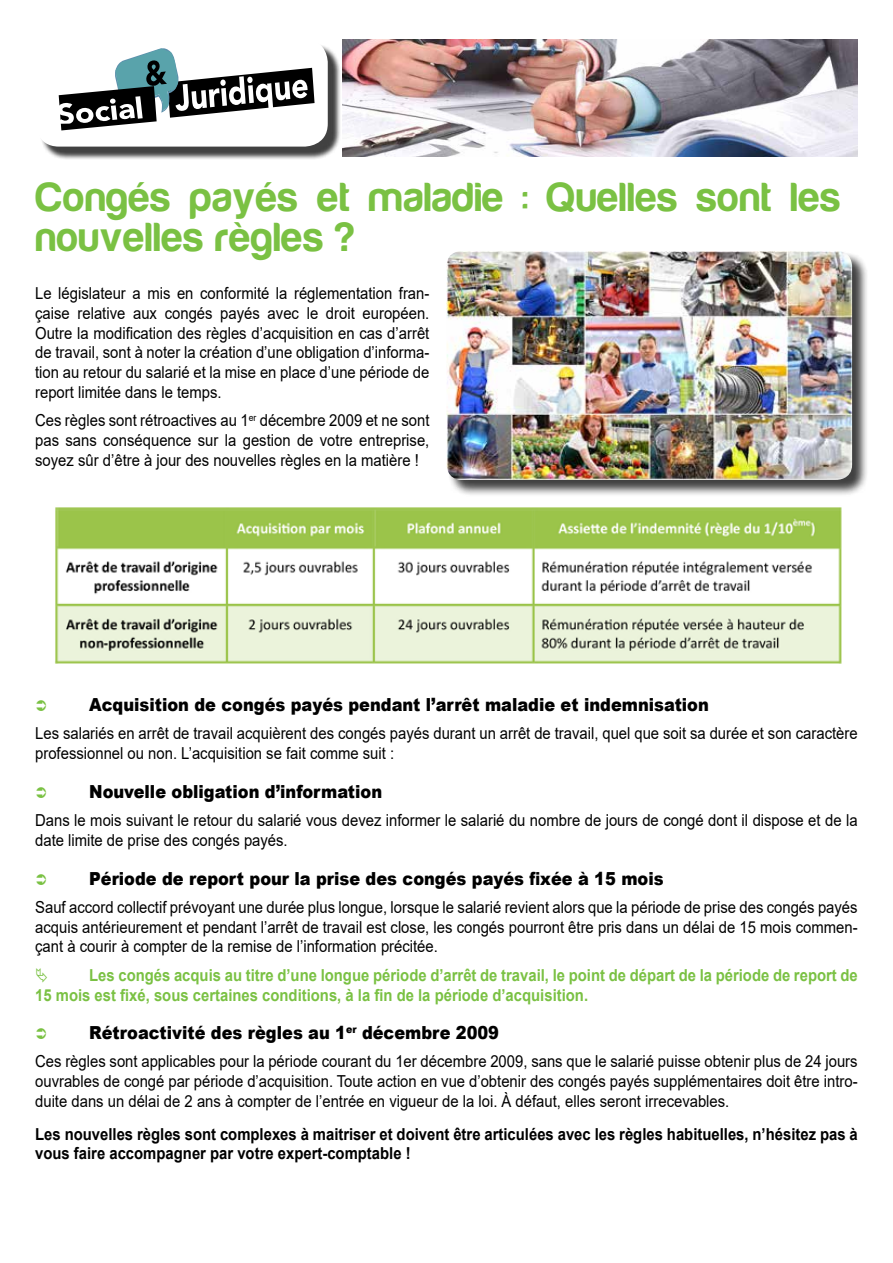
<style>
.page{position:relative;width:893px;height:1263px;background:#fff}
.page>*{position:absolute;margin:0;border:0;box-sizing:border-box;transform-origin:0 0}
.t1{font:700 42px/40.5px "Harabara";letter-spacing:.03em;color:#7ac143}
.t2{font:900 18px "Arial";color:#000;scale:.9 1}
.t3{font:16.5px/19.8px "Arial";color:#000;text-align:justify;scale:.9 1}
.t4{font:700 16.5px/19.8px "Arial";color:#7ac143;scale:.9 1}
.t5{font:700 16.5px/19.8px "Arial";color:#000;scale:.9 1}
</style>
<div class="page">
<div style="left:40px;top:43px;width:301px;height:117px;background:#000;opacity:.75"></div>
<div style="left:36px;top:39px;width:292px;height:108px;background:#fff;border-radius:23px"></div>
<svg style="left:58px;top:48px;width:257px;height:82px"></svg>
<img style="left:342px;top:39px;width:516px;height:118px">
<img style="left:55px;top:507px;width:787px;height:157px">
<div style="left:447px;top:251px;width:421px;height:245px;background:#000;opacity:.75"></div>
<img style="left:446px;top:251px;width:406px;height:229px">
<h1 class="t1" style="left:36px;top:177px;width:806px">Congés payés et maladie : Quelles sont les nouvelles règles ?</h1>
<p class="t3" style="left:35px;top:283px;width:440px">Le législateur a mis en conformité la réglementation fran&shy;çaise relative aux congés payés avec le droit européen.<br>Outre la modification des règles d’acquisition en cas d’arrêt de travail, sont à noter la création d’une obligation d’informa&shy;tion au retour du salarié et la mise en place d’une période de report limitée dans le temps.</p>
<p class="t3" style="left:35px;top:411px;width:440px">Ces règles sont rétroactives au 1<sup>er</sup> décembre 2009 et ne sont pas sans conséquence sur la gestion de votre entreprise, soyez sûr d’être à jour des nouvelles règles en la matière !</p>
<p class="t2" style="left:89px;top:691px;width:690px">Acquisition de congés payés pendant l’arrêt maladie et indemnisation</p>
<p class="t3" style="left:35px;top:723px;width:915px">Les salariés en arrêt de travail acquièrent des congés payés durant un arrêt de travail, quel que soit sa durée et son caractère professionnel ou non. L’acquisition se fait comme suit :</p>
<p class="t2" style="left:89px;top:778px;width:327px">Nouvelle obligation d’information</p>
<p class="t3" style="left:35px;top:810px;width:915px">Dans le mois suivant le retour du salarié vous devez informer le salarié du nombre de jours de congé dont il dispose et de la date limite de prise des congés payés.</p>
<p class="t2" style="left:89px;top:865px;width:640px">Période de report pour la prise des congés payés fixée à 15 mois</p>
<p class="t3" style="left:35px;top:897px;width:915px">Sauf accord collectif prévoyant une durée plus longue, lorsque le salarié revient alors que la période de prise des congés payés acquis antérieurement et pendant l’arrêt de travail est close, les congés pourront être pris dans un délai de 15 mois commen&shy;çant à courir à compter de la remise de l’information précitée.</p>
<p class="t4" style="left:35px;top:965px;width:916px;text-indent:54px">Les congés acquis au titre d’une longue période d’arrêt de travail, le point de départ de la période de report de<br>15 mois est fixé, sous certaines conditions, à la fin de la période d’acquisition.</p>
<p class="t2" style="left:89px;top:1020px;width:457px">Rétroactivité des règles au 1<sup>er</sup> décembre 2009</p>
<p class="t3" style="left:35px;top:1052px;width:915px">Ces règles sont applicables pour la période courant du 1er décembre 2009, sans que le salarié puisse obtenir plus de 24 jours ouvrables de congé par période d’acquisition. Toute action en vue d’obtenir des congés payés supplémentaires doit être intro&shy;duite dans un délai de 2 ans à compter de l’entrée en vigueur de la loi. À défaut, elles seront irrecevables.</p>
<p class="t5" style="left:35px;top:1124px;width:915px">Les nouvelles règles sont complexes à maitriser et doivent être articulées avec les règles habituelles, n’hésitez pas à vous faire accompagner par votre expert-comptable !</p>
</div>
